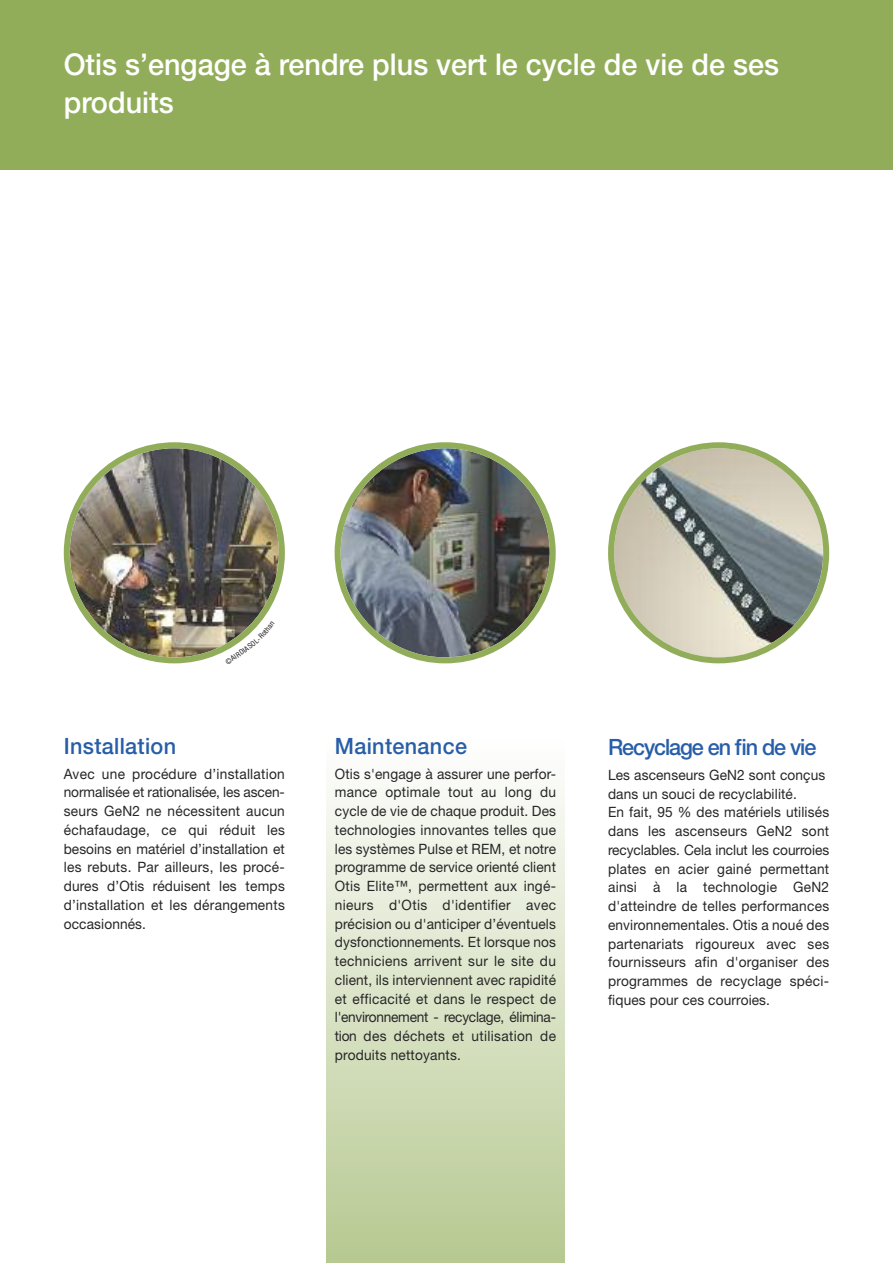
<style>
.page{position:relative;width:893px;height:1263px;background:#fff}
.page>*{position:absolute;margin:0;border:0;box-sizing:border-box;transform-origin:0 0}
.t1{font:500 30px/37.5px "Helvetica Neue LT Std";color:#fff;scale:.96 1}
.t2{font:500 22.5px "Helvetica Neue LT Std";letter-spacing:.015em;color:#285ea8;scale:.96 1}
.t3{font:500 22.5px "Helvetica Neue LT Std";letter-spacing:-.05em;color:#285ea8;scale:.96 1}
.t4{font:14.25px/18.8px "Helvetica Neue LT Std";letter-spacing:.02em;color:#272627;text-align:justify;scale:.96 1}
</style>
<div class="page">
<div style="left:0;top:0;width:893px;height:170px;background:#92ad5a"></div>
<div style="left:327px;top:739px;width:238px;height:524px;background:linear-gradient(to bottom,#fefffe,#b7c991)"></div>
<svg style="left:608px;top:442px;width:221px;height:221px"></svg>
<img style="left:64px;top:442px;width:221px;height:221px">
<img style="left:335px;top:442px;width:221px;height:221px">
<svg style="left:225px;top:621px;width:50px;height:42px"></svg>
<h1 class="t1" style="left:64px;top:49px;width:746px">Otis s’engage à rendre plus vert le cycle de vie de ses produits</h1>
<h2 class="t2" style="left:64px;top:737px;width:119px">Installation</h2>
<p class="t4" style="left:64px;top:766px;width:232px">Avec une procédure d’installation normalisée et rationalisée, les ascen&shy;seurs GeN2 ne nécessitent aucun échafaudage, ce qui réduit les besoins en matériel d’installation et les rebuts. Par ailleurs, les procé&shy;dures d’Otis réduisent les temps d’installation et les dérangements occasionnés.</p>
<h2 class="t2" style="left:335px;top:737px;width:139px">Maintenance</h2>
<p class="t4" style="left:335px;top:766px;width:232px">Otis s'engage à assurer une perfor&shy;mance optimale tout au long du cycle de vie de chaque produit. Des technologies innovantes telles que les systèmes Pulse et REM, et notre programme de service orienté client Otis Elite™, permettent aux ingé&shy;nieurs d'Otis d'identifier avec précision ou d'anticiper d’éventuels dysfonctionnements. Et lorsque nos techniciens arrivent sur le site du client, ils interviennent avec rapidité et efficacité et dans le respect de l'environnement - recyclage, élimina&shy;tion des déchets et utilisation de produits nettoyants.</p>
<h2 class="t3" style="left:608px;top:738px;width:218px">Recyclage en fin de vie</h2>
<p class="t4" style="left:608px;top:767px;width:232px;text-align:left">Les ascenseurs GeN2 sont conçus dans un souci de recyclabilité.<br>En fait, 95 % des matériels utilisés dans les ascenseurs GeN2 sont recyclables. Cela inclut les courroies plates en acier gainé permettant ainsi à la technologie GeN2 d'atteindre de telles performances environnementales. Otis a noué des partenariats rigoureux avec ses fournisseurs afin d'organiser des programmes de recyclage spéci&shy;fiques pour ces courroies.</p>
</div>
